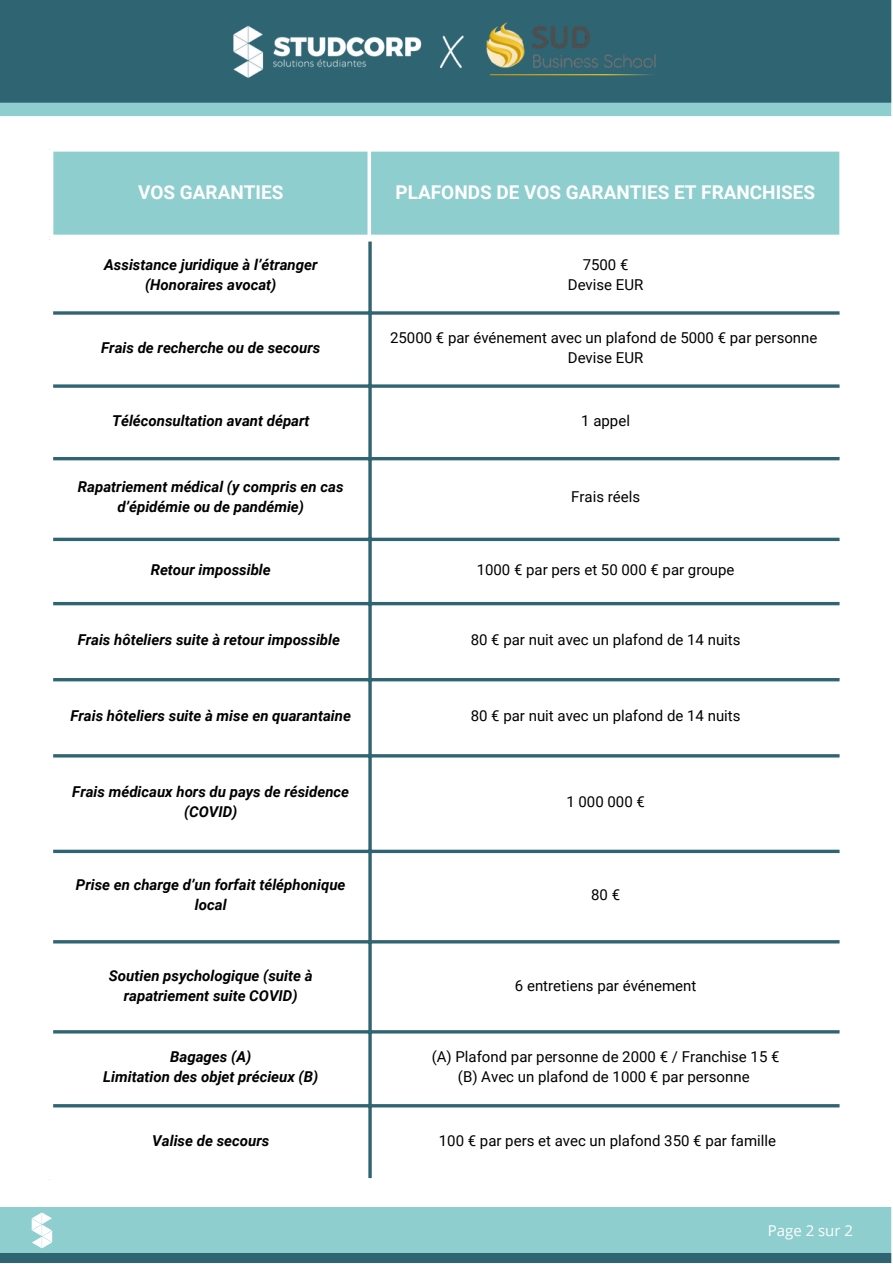
<style>
.page{position:relative;width:893px;height:1264px;background:#fff}
.page>*{position:absolute;margin:0;border:0;box-sizing:border-box;transform-origin:0 0}
.t1{font:700 18.9px "Roboto";color:#fff}
.t2{font:italic 700 15px/20.2px "Roboto";color:#000;text-align:center}
.t3{font:15px/20.2px "Roboto";color:#000;text-align:center}
.t4{font:15px "Open Sans";color:#fff}
</style>
<div class="page">
<div style="left:0;top:0;width:891px;height:116px;background:#8ecece"></div>
<div style="left:0;top:0;width:891px;height:103px;background:#2f6472"></div>
<svg style="left:368px;top:241px;width:4px;height:936px;background:#4e7b87"></svg>
<svg style="left:53px;top:311px;width:786px;height:4px;background:#4f7b87"></svg>
<svg style="left:53px;top:384px;width:786px;height:4px;background:#4e7b87"></svg>
<hr style="left:53px;top:457px;width:786px;height:3px;background:#2f6472">
<svg style="left:53px;top:537px;width:786px;height:4px;background:#537e8a"></svg>
<hr style="left:53px;top:602px;width:786px;height:3px;background:#2f6472">
<hr style="left:53px;top:678px;width:786px;height:3px;background:#2f6472">
<hr style="left:53px;top:754px;width:786px;height:3px;background:#2f6472">
<svg style="left:53px;top:849px;width:786px;height:4px;background:#527e8a"></svg>
<hr style="left:53px;top:940px;width:786px;height:3px;background:#2f6472">
<hr style="left:53px;top:1030px;width:786px;height:3px;background:#2f6472">
<hr style="left:53px;top:1104px;width:786px;height:3px;background:#2f6472">
<div style="left:0;top:1206px;width:891px;height:56px;background:#8ecece"></div>
<div style="left:0;top:1252px;width:891px;height:10px;background:#2f6472"></div>
<svg style="left:32px;top:1212px;width:20px;height:36px"></svg>
<div style="left:53px;top:152px;width:786px;height:83px;background:#8ecece"></div>
<svg style="left:367px;top:152px;width:4px;height:83px"></svg>
<svg style="left:53px;top:151px;width:787px;height:1px"></svg>
<img style="left:233px;top:22px;width:423px;height:56px">
<p class="t1" style="left:138px;top:182px;width:147px">VOS GARANTIES</p>
<p class="t1" style="left:395px;top:182px;width:421px">PLAFONDS DE VOS GARANTIES ET FRANCHISES</p>
<p class="t2" style="left:104px;top:254px;width:215px">Assistance juridique à l’étranger (Honoraires avocat)</p>
<p class="t3" style="left:568px;top:254px;width:77px">7500 €<br>Devise EUR</p>
<p class="t2" style="left:101px;top:338px;width:220px">Frais de recherche ou de secours</p>
<p class="t3" style="left:390px;top:327px;width:429px">25000 € par événement avec un plafond de 5000 € par personne<br>Devise EUR</p>
<p class="t2" style="left:112px;top:411px;width:199px">Téléconsultation avant départ</p>
<p class="t3" style="left:581px;top:411px;width:50px">1 appel</p>
<p class="t2" style="left:78px;top:476px;width:267px">Rapatriement médical (y compris en cas d’épidémie ou de pandémie)</p>
<p class="t3" style="left:571px;top:486px;width:70px">Frais réels</p>
<p class="t2" style="left:151px;top:559px;width:122px">Retour impossible</p>
<p class="t3" style="left:476px;top:559px;width:259px">1000 € par pers et 50 000 € par groupe</p>
<p class="t2" style="left:78px;top:629px;width:264px">Frais hôteliers suite à retour impossible</p>
<p class="t3" style="left:470px;top:629px;width:271px">80 € par nuit avec un plafond de 14 nuits</p>
<p class="t2" style="left:70px;top:705px;width:282px">Frais hôteliers suite à mise en quarantaine</p>
<p class="t3" style="left:470px;top:705px;width:271px">80 € par nuit avec un plafond de 14 nuits</p>
<p class="t2" style="left:72px;top:781px;width:278px">Frais médicaux hors du pays de résidence (COVID)</p>
<p class="t3" style="left:566px;top:791px;width:80px">1 000 000 €</p>
<p class="t2" style="left:76px;top:874px;width:271px">Prise en charge d’un forfait téléphonique local</p>
<p class="t3" style="left:591px;top:885px;width:30px">80 €</p>
<p class="t2" style="left:109px;top:965px;width:205px">Soutien psychologique (suite à rapatriement suite COVID)</p>
<p class="t3" style="left:515px;top:975px;width:183px">6 entretiens par événement</p>
<p class="t2" style="left:103px;top:1046px;width:216px">Bagages (A)<br>Limitation des objet précieux (B)</p>
<p class="t3" style="left:431px;top:1046px;width:349px">(A) Plafond par personne de 2000 € / Franchise 15 € (B) Avec un plafond de 1000 € par personne</p>
<p class="t2" style="left:152px;top:1130px;width:118px">Valise de secours</p>
<p class="t3" style="left:439px;top:1130px;width:338px">100 € par pers et avec un plafond 350 € par famille</p>
<p class="t4" style="left:767px;top:1219px;width:87px">Page 2 sur 2</p>
</div>
